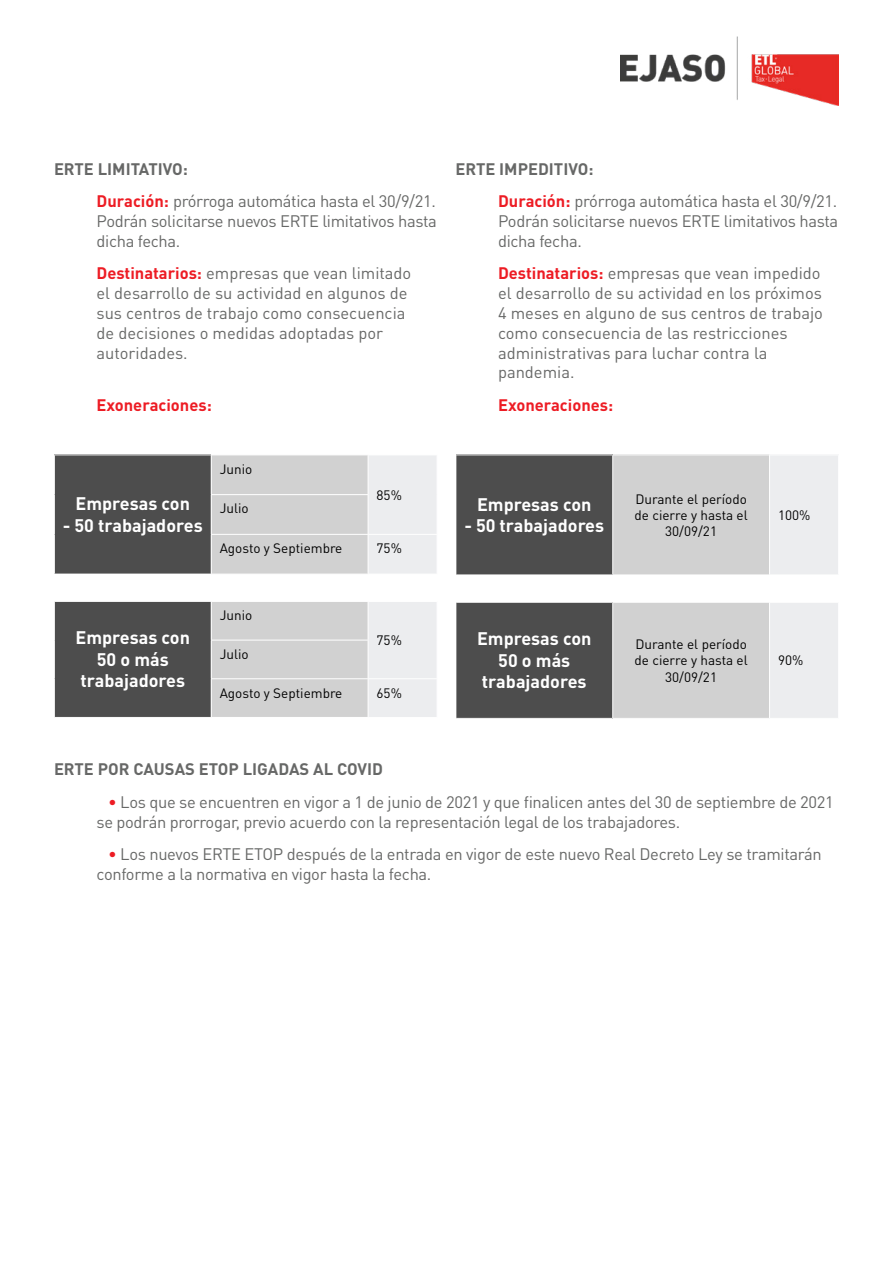
<style>
.page{position:relative;width:893px;height:1263px;background:#fff}
.page>*{position:absolute;margin:0;border:0;box-sizing:border-box;transform-origin:0 0}
.t1{font:700 18px/21.6px "DIN Pro";color:#fff;text-align:center}
.t2{font:16.5px/19.8px "DIN Pro";letter-spacing:-.02em;color:#676867}
.t3{font:16.5px/19.8px "DIN Pro";color:#676867}
.t4{font:700 16.5px "DIN Pro";color:#676867}
.t5{font:700 16.5px "DIN Pro";color:#ed1c24}
.t6{font:13.5px/16.2px "DIN Pro";color:#000;text-align:center}
.s1{font-weight:700}
.s2{font-weight:700;color:#ed1c24}
.s3{color:#ed1c24}
</style>
<div class="page">
<div style="left:54px;top:455px;width:157px;height:119px;background:#4d4d4d"></div>
<div style="left:54px;top:601px;width:157px;height:116px;background:#4d4d4d"></div>
<hr style="left:54px;top:455px;width:1px;height:40px;background:#fff">
<hr style="left:54px;top:495px;width:1px;height:39px;background:#fff">
<hr style="left:54px;top:534px;width:1px;height:40px;background:#fff">
<svg style="left:211px;top:455px;width:226px;height:262px;background:#dddede"></svg>
<hr style="left:54px;top:601px;width:157px;height:1px;background:#fff">
<hr style="left:54px;top:602px;width:1px;height:38px;background:#fff">
<hr style="left:54px;top:640px;width:1px;height:39px;background:#fff">
<hr style="left:54px;top:679px;width:1px;height:38px;background:#fff">
<hr style="left:211px;top:601px;width:157px;height:1px;background:#fff">
<hr style="left:211px;top:602px;width:1px;height:38px;background:#fff">
<hr style="left:368px;top:601px;width:69px;height:1px;background:#fff">
<hr style="left:368px;top:602px;width:1px;height:38px;background:#fff">
<hr style="left:211px;top:640px;width:157px;height:1px;background:#fff">
<hr style="left:211px;top:640px;width:1px;height:38px;background:#fff">
<hr style="left:368px;top:640px;width:1px;height:38px;background:#fff">
<hr style="left:211px;top:678px;width:157px;height:1px;background:#fff">
<hr style="left:211px;top:679px;width:1px;height:38px;background:#fff">
<hr style="left:368px;top:678px;width:69px;height:1px;background:#fff">
<hr style="left:368px;top:679px;width:1px;height:38px;background:#fff">
<div style="left:456px;top:455px;width:157px;height:120px;background:#4d4d4d"></div>
<div style="left:613px;top:455px;width:156px;height:120px;background:#d1d1d1"></div>
<div style="left:769px;top:455px;width:70px;height:120px;background:#ecedef"></div>
<div style="left:456px;top:602px;width:157px;height:116px;background:#4d4d4d"></div>
<div style="left:613px;top:602px;width:156px;height:116px;background:#d1d1d1"></div>
<div style="left:769px;top:602px;width:70px;height:116px;background:#ecedef"></div>
<hr style="left:612px;top:455px;width:1px;height:119px;background:#fff">
<hr style="left:769px;top:455px;width:1px;height:119px;background:#fff">
<hr style="left:838px;top:455px;width:1px;height:119px;background:#fff">
<hr style="left:455px;top:574px;width:158px;height:1px;background:#fff">
<hr style="left:613px;top:574px;width:156px;height:1px;background:#fff">
<hr style="left:769px;top:574px;width:70px;height:1px;background:#fff">
<hr style="left:455px;top:602px;width:158px;height:1px;background:#fff">
<hr style="left:613px;top:602px;width:156px;height:1px;background:#fff">
<hr style="left:612px;top:603px;width:1px;height:115px;background:#fff">
<hr style="left:769px;top:602px;width:70px;height:1px;background:#fff">
<hr style="left:769px;top:603px;width:1px;height:115px;background:#fff">
<hr style="left:838px;top:603px;width:1px;height:115px;background:#fff">
<img style="left:620px;top:37px;width:219px;height:68px">
<p class="t2" style="left:97px;top:152px;width:341px;line-height:32.5px;text-indent:-43px"><span class="s1">ERTE LIMITATIVO:<br></span><span class="s2">Duración:</span> prórroga automática hasta el 30/9/21.</p>
<p class="t2" style="left:97px;top:211px;width:342px">Podrán solicitarse nuevos ERTE limitativos hasta dicha fecha.</p>
<p class="t3" style="left:97px;top:263px;width:316px"><span class="s2">Destinatarios:</span> empresas que vean limitado el desarrollo de su actividad en algunos de sus centros de trabajo como consecuencia de decisiones o medidas adoptadas por autoridades.</p>
<p class="t5" style="left:97px;top:391px;width:117px">Exoneraciones:</p>
<p class="t1" style="left:76px;top:491px;width:116px">Empresas con</p>
<p class="t1" style="left:63px;top:512px;width:141px">- 50 trabajadores</p>
<p class="t6" style="left:220px;top:460px;width:34px">Junio</p>
<p class="t6" style="left:377px;top:486px;width:27px">85%</p>
<p class="t6" style="left:220px;top:500px;width:30px">Julio</p>
<p class="t6" style="left:220px;top:540px;width:124px">Agosto y Septiembre</p>
<p class="t6" style="left:377px;top:540px;width:27px">75%</p>
<p class="t2" style="left:498px;top:152px;width:341px;line-height:32.5px;text-indent:-43px"><span class="s1">ERTE IMPEDITIVO:<br></span><span class="s2">Duración:</span> prórroga automática hasta el 30/9/21.</p>
<p class="t2" style="left:498px;top:211px;width:342px">Podrán solicitarse nuevos ERTE limitativos hasta dicha fecha.</p>
<p class="t3" style="left:498px;top:263px;width:326px"><span class="s2">Destinatarios:</span> empresas que vean impedido el desarrollo de su actividad en los próximos 4 meses en alguno de sus centros de trabajo como consecuencia de las restricciones administrativas para luchar contra la pandemia.</p>
<p class="t5" style="left:498px;top:391px;width:117px">Exoneraciones:</p>
<p class="t1" style="left:477px;top:491px;width:116px">Empresas con</p>
<p class="t1" style="left:464px;top:513px;width:141px">- 50 trabajadores</p>
<p class="t6" style="left:635px;top:490px;width:115px">Durante el período de cierre y hasta el<br>30/09/21</p>
<p class="t6" style="left:778px;top:506px;width:34px">100%</p>
<p class="t1" style="left:76px;top:625px;width:116px">Empresas con<br>50 o más trabajadores</p>
<p class="t6" style="left:220px;top:607px;width:34px">Junio</p>
<p class="t6" style="left:377px;top:632px;width:27px">75%</p>
<p class="t6" style="left:220px;top:645px;width:30px">Julio</p>
<p class="t6" style="left:220px;top:684px;width:124px">Agosto y Septiembre</p>
<p class="t6" style="left:377px;top:684px;width:27px">65%</p>
<p class="t1" style="left:477px;top:626px;width:116px">Empresas con<br>50 o más trabajadores</p>
<p class="t6" style="left:635px;top:636px;width:115px">Durante el período de cierre y hasta el<br>30/09/21</p>
<p class="t6" style="left:778px;top:652px;width:27px">90%</p>
<p class="t4" style="left:54px;top:756px;width:330px">ERTE POR CAUSAS ETOP LIGADAS AL COVID</p>
<p class="t2" style="left:97px;top:791px;width:739px;text-indent:11px"><span class="s3">•</span> Los que se encuentren en vigor a 1 de junio de 2021 y que finalicen antes del 30 de septiembre de 2021 se podrán prorrogar, previo acuerdo con la representación legal de los trabajadores.</p>
<p class="t2" style="left:97px;top:844px;width:727px;text-indent:11px"><span class="s3">•</span> Los nuevos ERTE ETOP después de la entrada en vigor de este nuevo Real Decreto Ley se tramitarán conforme a la normativa en vigor hasta la fecha.</p>
</div>
